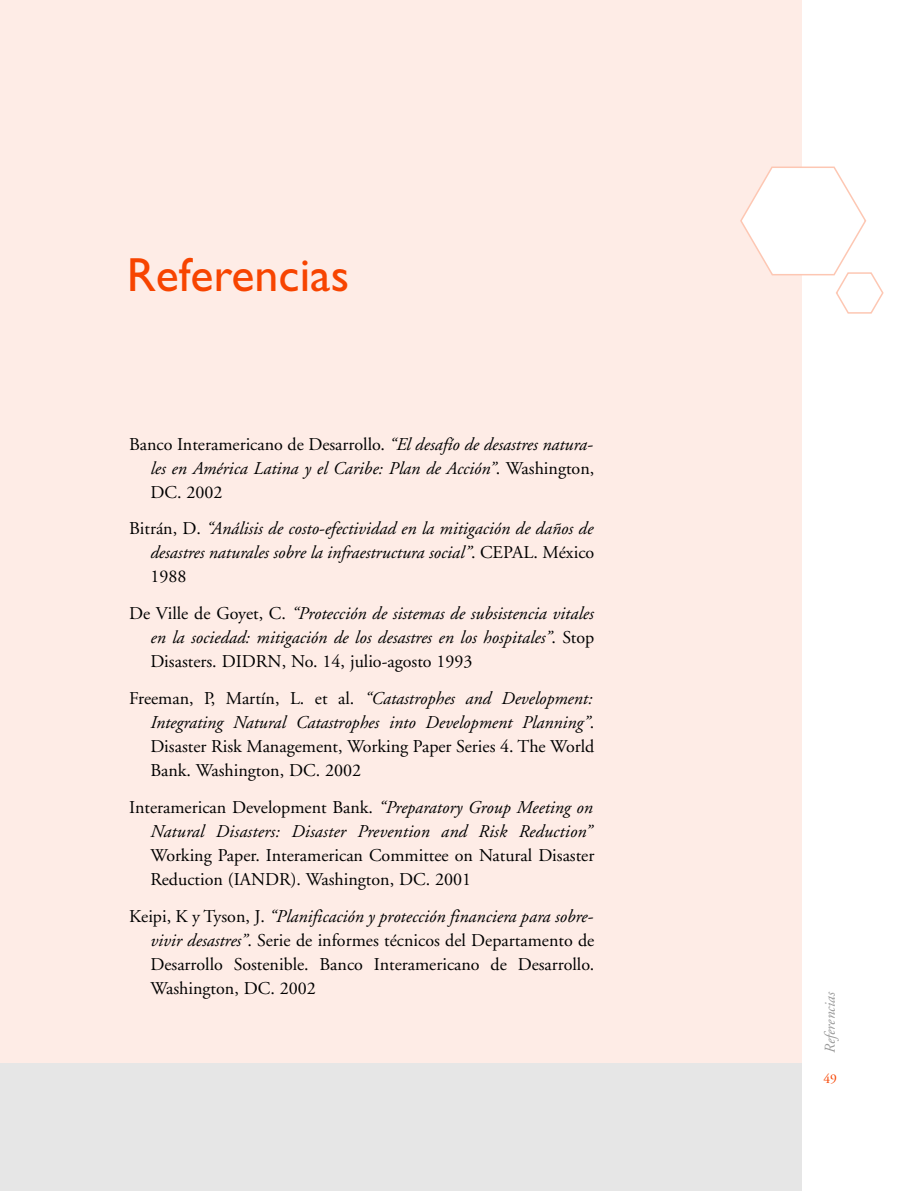
<style>
.page{position:relative;width:915px;height:1191px;background:#fff}
.page>*{position:absolute;margin:0;border:0;box-sizing:border-box;transform-origin:0 0}
.t1{font:48px "Gill Sans";color:#f74400}
.t2{font:italic 18px/24px "Adobe Garamond";color:#000;text-align:justify}
.t3{font:18px/24px "Adobe Garamond";color:#000;text-align:justify}
.t4{font:italic 15px "Adobe Garamond";color:#999}
.t5{font:13.5px "Adobe Garamond";color:#f74400}
.s1{font-style:normal}
.s2{font-style:italic}
</style>
<div class="page">
<div style="left:0;top:0;width:800px;height:1191px;background:#feece6"></div>
<div style="left:0;top:1063px;width:800px;height:128px;background:#e6e6e6"></div>
<svg style="left:740px;top:166px;width:143px;height:148px"></svg>
<hr style="left:0;top:612px;width:1px;height:451px;background:#f74400">
<h1 class="t1" style="left:127px;top:257px;width:224px">Referencias</h1>
<p class="t2" style="left:150px;top:433px;width:445px;text-indent:-21px"><span class="s1">Banco Interamericano de Desarrollo.</span> “El desafío de desastres natura&shy;les en América Latina y el Caribe: Plan de Acción”<span class="s1">. Washington, DC. 2002</span></p>
<p class="t2" style="left:150px;top:518px;width:445px;text-indent:-21px"><span class="s1">Bitrán, D.</span> “Análisis de costo-efectividad en la mitigación de daños de desastres naturales sobre la infraestructura social”<span class="s1">. CEPAL. México 1988</span></p>
<p class="t2" style="left:150px;top:603px;width:445px;text-indent:-21px"><span class="s1">De Ville de Goyet, C.</span> “Protección de sistemas de subsistencia vitales en la sociedad: mitigación de los desastres en los hospitales”<span class="s1">. Stop Disasters. DIDRN, No. 14, julio-agosto 1993</span></p>
<p class="t3" style="left:150px;top:688px;width:445px;text-indent:-21px">Freeman, P, Martín, L. et al. <span class="s2">“Catastrophes and Development:<br>Integrating Natural Catastrophes into Development Planning”</span>.<br>Disaster Risk Management, Working Paper Series 4. The World Bank. Washington, DC. 2002</p>
<p class="t2" style="left:129px;top:796px;width:465px;text-align:right"><span class="s1">Interamerican Development Bank.</span> “Preparatory Group Meeting on<br>Natural Disasters: Disaster Prevention and Risk Reduction”</p>
<p class="t3" style="left:150px;top:844px;width:445px">Working Paper. Interamerican Committee on Natural Disaster<br>Reduction (IANDR). Washington, DC. 2001</p>
<p class="t3" style="left:150px;top:905px;width:445px;text-indent:-21px">Keipi, K y Tyson, J. <span class="s2">“Planificación y protección financiera para sobre&shy;vivir desastres”</span>. Serie de informes técnicos del Departamento de Desarrollo Sostenible. Banco Interamericano de Desarrollo.<br>Washington, DC. 2002</p>
<p class="t4" style="left:823px;top:1052px;width:62px;rotate:-90deg">Referencias</p>
<p class="t5" style="left:823px;top:1073px;width:15px">49</p>
</div>
